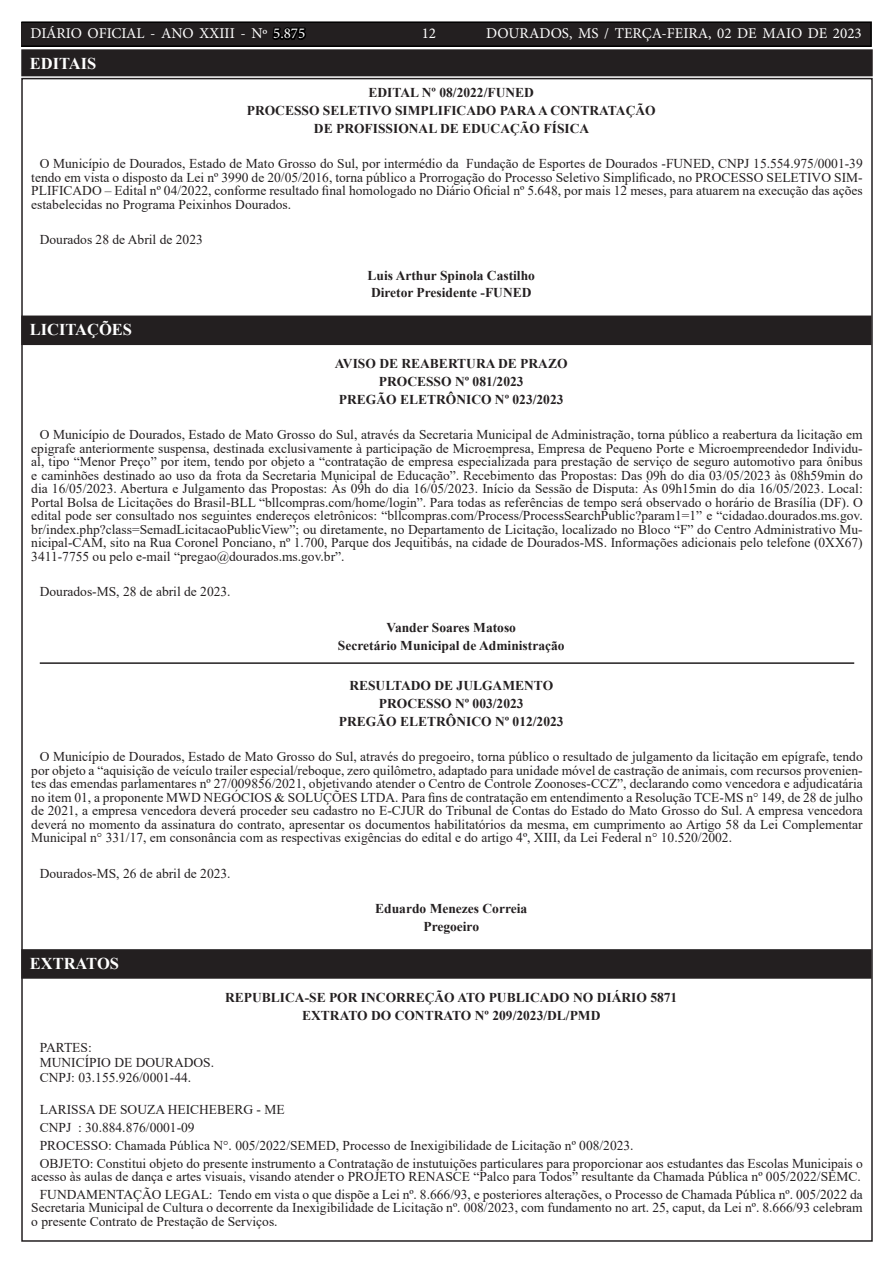
<style>
.page{position:relative;width:893px;height:1263px;background:#fff}
.page>*{position:absolute;margin:0;border:0;box-sizing:border-box;transform-origin:0 0}
.t1{font:700 16.5px "Times New Roman";color:#fff}
.t2{font:15px "Minion Pro";color:#fff}
.t3{font:13.5px/13.5px "Times New Roman";color:#231f20;text-align:justify}
.t4{font:700 13.5px/17.7px "Times New Roman";color:#231f20;text-align:center}
.s1{color:#000}
</style>
<div class="page">
<div style="left:21px;top:22px;width:850px;height:24px;background:#231f20"></div>
<div style="left:21px;top:21px;width:851px;height:26px;border:2px solid #000"></div>
<hr style="left:40px;top:662px;width:814px;height:2px;background:#231f20">
<div style="left:23px;top:318px;width:846px;height:25px;background:#231f20"></div>
<div style="left:21px;top:316px;width:850px;height:29px;border:4px solid #231f20"></div>
<div style="left:23px;top:951px;width:846px;height:25px;background:#231f20"></div>
<div style="left:21px;top:949px;width:850px;height:30px;border:4px solid #231f20"></div>
<div style="left:23px;top:51px;width:848px;height:23px;background:#231f20"></div>
<div style="left:21px;top:49px;width:852px;height:27px;border:4px solid #231f20"></div>
<p class="t2" style="left:31px;top:24px;width:276px">DIÁRIO OFICIAL - ANO XXIII - Nº <span class="s1">5.875</span></p>
<p class="t2" style="left:422px;top:24px;width:16px">12</p>
<p class="t2" style="left:486px;top:24px;width:377px">DOURADOS, MS / TERÇA-FEIRA, 02 DE MAIO DE 2023</p>
<p class="t1" style="left:30px;top:52px;width:68px">EDITAIS</p>
<p class="t4" style="left:247px;top:83px;width:410px">EDITAL Nº 08/2022/FUNED<br>PROCESSO SELETIVO SIMPLIFICADO PARA A CONTRATAÇÃO<br>DE PROFISSIONAL DE EDUCAÇÃO FÍSICA</p>
<p class="t3" style="left:31px;top:156px;width:833px;text-indent:9px">O Município de Dourados, Estado de Mato Grosso do Sul, por intermédio da Fundação de Esportes de Dourados -FUNED, CNPJ 15.554.975/0001-39 tendo em vista o disposto da Lei nº 3990 de 20/05/2016, torna público a Prorrogação do Processo Seletivo Simplificado, no PROCESSO SELETIVO SIM-PLIFICADO – Edital nº 04/2022, conforme resultado final homologado no Diário Oficial nº 5.648, por mais 12 meses, para atuarem na execução das ações estabelecidas no Programa Peixinhos Dourados.</p>
<p class="t3" style="left:40px;top:232px;width:165px">Dourados 28 de Abril de 2023</p>
<p class="t4" style="left:368px;top:266px;width:169px;text-align:left">Luis Arthur Spinola Castilho<br>Diretor Presidente -FUNED</p>
<p class="t1" style="left:30px;top:318px;width:104px">LICITAÇÕES</p>
<p class="t4" style="left:335px;top:355px;width:234px">AVISO DE REABERTURA DE PRAZO<br>PROCESSO Nº 081/2023<br>PREGÃO ELETRÔNICO Nº 023/2023</p>
<p class="t3" style="left:31px;top:428px;width:833px;text-indent:9px">O Município de Dourados, Estado de Mato Grosso do Sul, através da Secretaria Municipal de Administração, torna público a reabertura da licitação em epigrafe anteriormente suspensa, destinada exclusivamente à participação de Microempresa, Empresa de Pequeno Porte e Microempreendedor Individu&shy;al, tipo “Menor Preço” por item, tendo por objeto a “contratação de empresa especializada para prestação de serviço de seguro automotivo para ônibus e caminhões destinado ao uso da frota da Secretaria Municipal de Educação”. Recebimento das Propostas: Das 09h do dia 03/05/2023 às 08h59min do dia 16/05/2023. Abertura e Julgamento das Propostas: Às 09h do dia 16/05/2023. Início da Sessão de Disputa: Às 09h15min do dia 16/05/2023. Local:<br>Portal Bolsa de Licitações do Brasil-BLL “bllcompras.com/home/login”. Para todas as referências de tempo será observado o horário de Brasília (DF). O edital pode ser consultado nos seguintes endereços eletrônicos: “bllcompras.com/Process/ProcessSearchPublic?param1=1” e “cidadao.dourados.ms.gov. br/index.php?class=SemadLicitacaoPublicView”; ou diretamente, no Departamento de Licitação, localizado no Bloco “F” do Centro Administrativo Mu&shy;nicipal-CAM, sito na Rua Coronel Ponciano, nº 1.700, Parque dos Jequitibás, na cidade de Dourados-MS. Informações adicionais pelo telefone (0XX67)<br>3411-7755 ou pelo e-mail “pregao@dourados.ms.gov.br”.</p>
<p class="t3" style="left:40px;top:585px;width:192px">Dourados-MS, 28 de abril de 2023.</p>
<p class="t4" style="left:338px;top:618px;width:228px">Vander Soares Matoso<br>Secretário Municipal de Administração</p>
<p class="t4" style="left:339px;top:676px;width:226px">RESULTADO DE JULGAMENTO<br>PROCESSO Nº 003/2023<br>PREGÃO ELETRÔNICO Nº 012/2023</p>
<p class="t3" style="left:31px;top:749px;width:833px;text-indent:9px">O Município de Dourados, Estado de Mato Grosso do Sul, através do pregoeiro, torna público o resultado de julgamento da licitação em epígrafe, tendo por objeto a “aquisição de veículo trailer especial/reboque, zero quilômetro, adaptado para unidade móvel de castração de animais, com recursos provenien&shy;tes das emendas parlamentares nº 27/009856/2021, objetivando atender o Centro de Controle Zoonoses-CCZ”, declarando como vencedora e adjudicatária no item 01, a proponente MWD NEGÓCIOS &amp; SOLUÇÕES LTDA. Para fins de contratação em entendimento a Resolução TCE-MS n° 149, de 28 de julho de 2021, a empresa vencedora deverá proceder seu cadastro no E-CJUR do Tribunal de Contas do Estado do Mato Grosso do Sul. A empresa vencedora deverá no momento da assinatura do contrato, apresentar os documentos habilitatórios da mesma, em cumprimento ao Artigo 58 da Lei Complementar Municipal n° 331/17, em consonância com as respectivas exigências do edital e do artigo 4º, XIII, da Lei Federal n° 10.520/2002.</p>
<p class="t3" style="left:40px;top:866px;width:192px">Dourados-MS, 26 de abril de 2023.</p>
<p class="t4" style="left:375px;top:899px;width:153px">Eduardo Menezes Correia<br>Pregoeiro</p>
<p class="t1" style="left:30px;top:952px;width:91px">EXTRATOS</p>
<p class="t4" style="left:225px;top:988px;width:454px">REPUBLICA-SE POR INCORREÇÃO ATO PUBLICADO NO DIÁRIO 5871<br>EXTRATO DO CONTRATO Nº 209/2023/DL/PMD</p>
<p class="t3" style="left:40px;top:1040px;width:176px;line-height:14.7px;text-align:left">PARTES:<br>MUNICÍPIO DE DOURADOS.<br>CNPJ: 03.155.926/0001-44.</p>
<p class="t3" style="left:40px;top:1100px;width:824px;line-height:17.7px;text-align:left">LARISSA DE SOUZA HEICHEBERG - ME<br>CNPJ : 30.884.876/0001-09<br>PROCESSO: Chamada Pública N°. 005/2022/SEMED, Processo de Inexigibilidade de Licitação nº 008/2023.<br>OBJETO: Constitui objeto do presente instrumento a Contratação de instutuições particulares para proporcionar aos estudantes das Escolas Municipais o</p>
<p class="t3" style="left:31px;top:1167px;width:833px;line-height:17.7px;text-align:right">acesso às aulas de dança e artes visuais, visando atender o PROJETO RENASCE “Palco para Todos” resultante da Chamada Pública nº 005/2022/SEMC.<br>FUNDAMENTAÇÃO LEGAL: Tendo em vista o que dispõe a Lei nº. 8.666/93, e posteriores alterações, o Processo de Chamada Pública nº. 005/2022 da</p>
<p class="t3" style="left:31px;top:1200px;width:833px">Secretaria Municipal de Cultura o decorrente da Inexigibilidade de Licitação nº. 008/2023, com fundamento no art. 25, caput, da Lei nº. 8.666/93 celebram o presente Contrato de Prestação de Serviços.</p>
</div>
